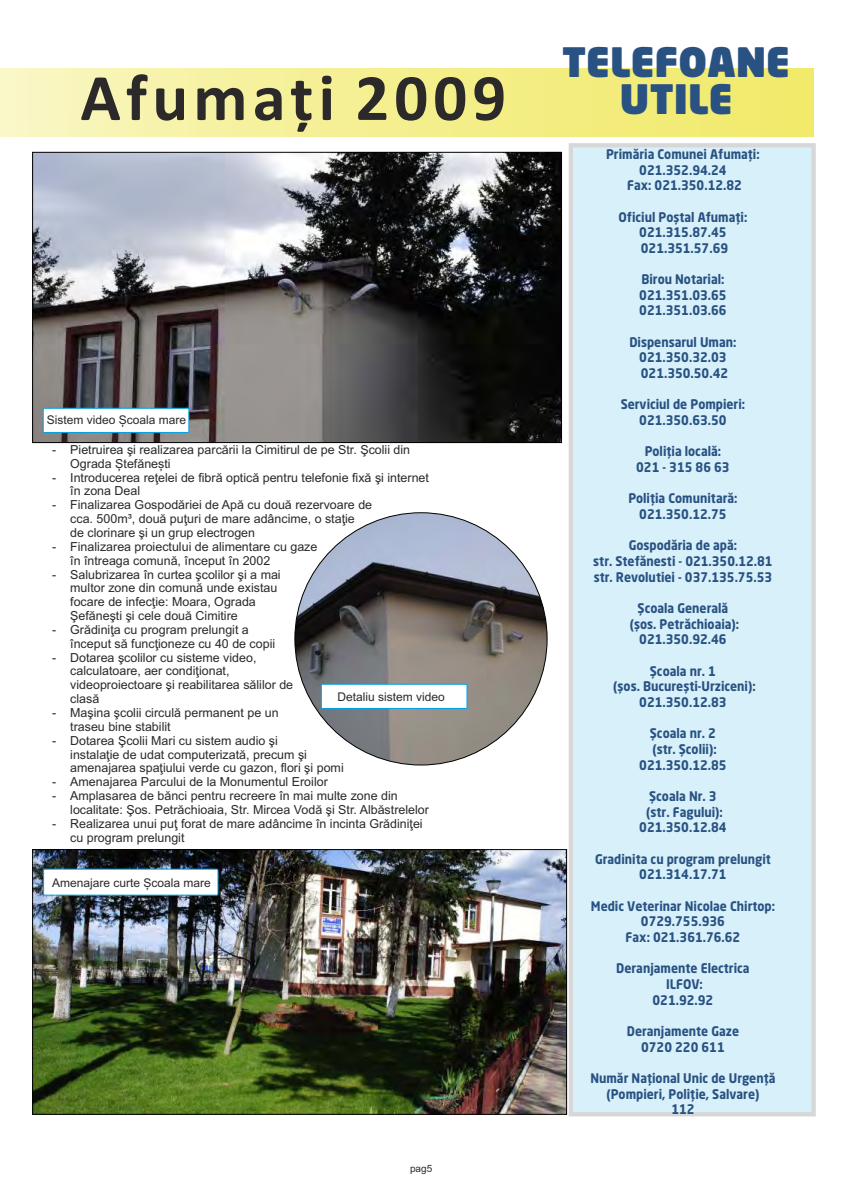
<style>
.page{position:relative;width:842px;height:1191px;background:#fff}
.page>*{position:absolute;margin:0;border:0;box-sizing:border-box;transform-origin:0 0}
.t1{font:700 66.7px "Calibri";letter-spacing:.08em;color:#2b2929}
.t2{font:900 40px/36.6px "Neo Sans RO";color:#295282;text-align:center}
.t3{font:700 13.1px/15.7px "Neo Sans RO";color:#295282;text-align:center;scale:.92 1}
.t4{font:12.5px/13.8px "Arial";color:#2b2929}
.t5{font:12px "Arial";color:#2b2929}
.t6{font:10px "Arial";color:#2b2929}
</style>
<div class="page">
<div style="left:0;top:68px;width:814px;height:69px;background:linear-gradient(to right,#f9f6bf,#f1e965)"></div>
<div style="left:569px;top:143px;width:247px;height:973px;background:#d7f0fa"></div>
<img style="left:34px;top:154px;width:526px;height:287px">
<div style="left:32px;top:152px;width:530px;height:291px;border:1px solid #000"></div>
<img style="left:295px;top:513px;width:252px;height:252px;border-radius:50%">
<img style="left:34px;top:851px;width:531px;height:261px">
<div style="left:32px;top:849px;width:535px;height:265px;border:1px solid #000"></div>
<div style="left:43px;top:868px;width:175px;height:27px;background:#fff;border:1px solid #00a1e3"></div>
<div style="left:43px;top:408px;width:146px;height:25px;background:#fff;border:1px solid #00a1e3"></div>
<div style="left:321px;top:684px;width:146px;height:24px;background:#fff"></div>
<div style="left:321px;top:684px;width:146px;height:25px;border:1px solid #00a1e3"></div>
<h1 class="t1" style="left:80px;top:70px;width:427px">Afumați 2009</h1>
<p class="t5" style="left:47px;top:415px;width:141px">Sistem video Școala mare</p>
<p class="t4" style="left:70px;top:444px;width:341px;text-indent:-18px">- Pietruirea şi realizarea parcării la Cimitirul de pe Str. Şcolii din<br>Ograda Ștefănești</p>
<p class="t4" style="left:70px;top:471px;width:360px;text-indent:-18px">- Introducerea reţelei de fibră optică pentru telefonie fixă şi internet în zona Deal</p>
<p class="t4" style="left:70px;top:499px;width:303px;text-indent:-18px">- Finalizarea Gospodăriei de Apă cu două rezervoare de cca. 500m³, două puţuri de mare adâncime, o staţie<br>de clorinare şi un grup electrogen</p>
<p class="t4" style="left:70px;top:541px;width:249px;text-indent:-18px">- Finalizarea proiectului de alimentare cu gaze în întreaga comună, început în 2002</p>
<p class="t4" style="left:70px;top:568px;width:212px;text-indent:-18px">- Salubrizarea în curtea şcolilor şi a mai multor zone din comună unde existau focare de infecţie: Moara, Ograda Şefăneşti şi cele două Cimitire</p>
<p class="t4" style="left:70px;top:624px;width:206px;text-indent:-18px">- Grădiniţa cu program prelungit a început să funcţioneze cu 40 de copii</p>
<p class="t4" style="left:70px;top:651px;width:224px;text-indent:-18px">- Dotarea şcolilor cu sisteme video, calculatoare, aer condiţionat, videoproiectoare şi reabilitarea sălilor de clasă</p>
<p class="t4" style="left:70px;top:707px;width:210px;text-indent:-18px">- Maşina şcolii circulă permanent pe un traseu bine stabilit</p>
<p class="t4" style="left:70px;top:734px;width:275px;text-indent:-18px">- Dotarea Şcolii Mari cu sistem audio şi<br>instalaţie de udat computerizată, precum şi amenajarea spaţiului verde cu gazon, flori şi pomi</p>
<p class="t4" style="left:52px;top:776px;width:277px">- Amenajarea Parcului de la Monumentul Eroilor</p>
<p class="t4" style="left:70px;top:790px;width:360px;text-indent:-18px">- Amplasarea de bănci pentru recreere în mai multe zone din localitate: Şos. Petrăchioaia, Str. Mircea Vodă şi Str. Albăstrelelor</p>
<p class="t4" style="left:70px;top:817px;width:354px;text-indent:-18px">- Realizarea unui puţ forat de mare adâncime în incinta Grădiniţei cu program prelungit</p>
<p class="t5" style="left:337px;top:692px;width:109px">Detaliu sistem video</p>
<p class="t5" style="left:52px;top:878px;width:160px">Amenajare curte Școala mare</p>
<p class="t6" style="left:410px;top:1165px;width:24px">pag5</p>
<h2 class="t2" style="left:562px;top:49px;width:229px">TELEFOANE<br>UTILE</h2>
<p class="t3" style="left:606px;top:147px;width:168px">Primăria Comunei Afumaţi:<br>021.352.94.24<br>Fax: 021.350.12.82</p>
<p class="t3" style="left:619px;top:210px;width:141px">Oficiul Poştal Afumaţi:<br>021.315.87.45<br>021.351.57.69</p>
<p class="t3" style="left:639px;top:273px;width:96px;text-align:left">Birou Notarial:<br>021.351.03.65<br>021.351.03.66</p>
<p class="t3" style="left:629px;top:335px;width:118px">Dispensarul Uman:<br>021.350.32.03<br>021.350.50.42</p>
<p class="t3" style="left:621px;top:398px;width:137px">Serviciul de Pompieri:<br>021.350.63.50</p>
<p class="t3" style="left:636px;top:445px;width:103px">Poliţia locală:<br>021 - 315 86 63</p>
<p class="t3" style="left:628px;top:492px;width:120px">Poliţia Comunitară:<br>021.350.12.75</p>
<p class="t3" style="left:593px;top:539px;width:196px">Gospodăria de apă:<br>str. Stefănesti - 021.350.12.81 str. Revolutiei - 037.135.75.53</p>
<p class="t3" style="left:630px;top:602px;width:121px">Şcoala Generală (şos. Petrăchioaia):<br>021.350.92.46</p>
<p class="t3" style="left:613px;top:664px;width:156px">Şcoala nr. 1<br>(şos. Bucureşti-Urziceni):<br>021.350.12.83</p>
<p class="t3" style="left:639px;top:727px;width:96px">Şcoala nr. 2 (str. Şcolii):<br>021.350.12.85</p>
<p class="t3" style="left:639px;top:789px;width:96px">Şcoala Nr. 3 (str. Fagului):<br>021.350.12.84</p>
<p class="t3" style="left:595px;top:852px;width:193px">Gradinita cu program prelungit<br>021.314.17.71</p>
<p class="t3" style="left:591px;top:899px;width:202px">Medic Veterinar Nicolae Chirtop:<br>0729.755.936<br>Fax: 021.361.76.62</p>
<p class="t3" style="left:616px;top:962px;width:146px">Deranjamente Electrica<br>ILFOV:<br>021.92.92</p>
<p class="t3" style="left:627px;top:1024px;width:123px">Deranjamente Gaze<br>0720 220 611</p>
<p class="t3" style="left:590px;top:1071px;width:203px">Număr Naţional Unic de Urgenţă (Pompieri, Poliţie, Salvare)<br>112</p>
</div>
